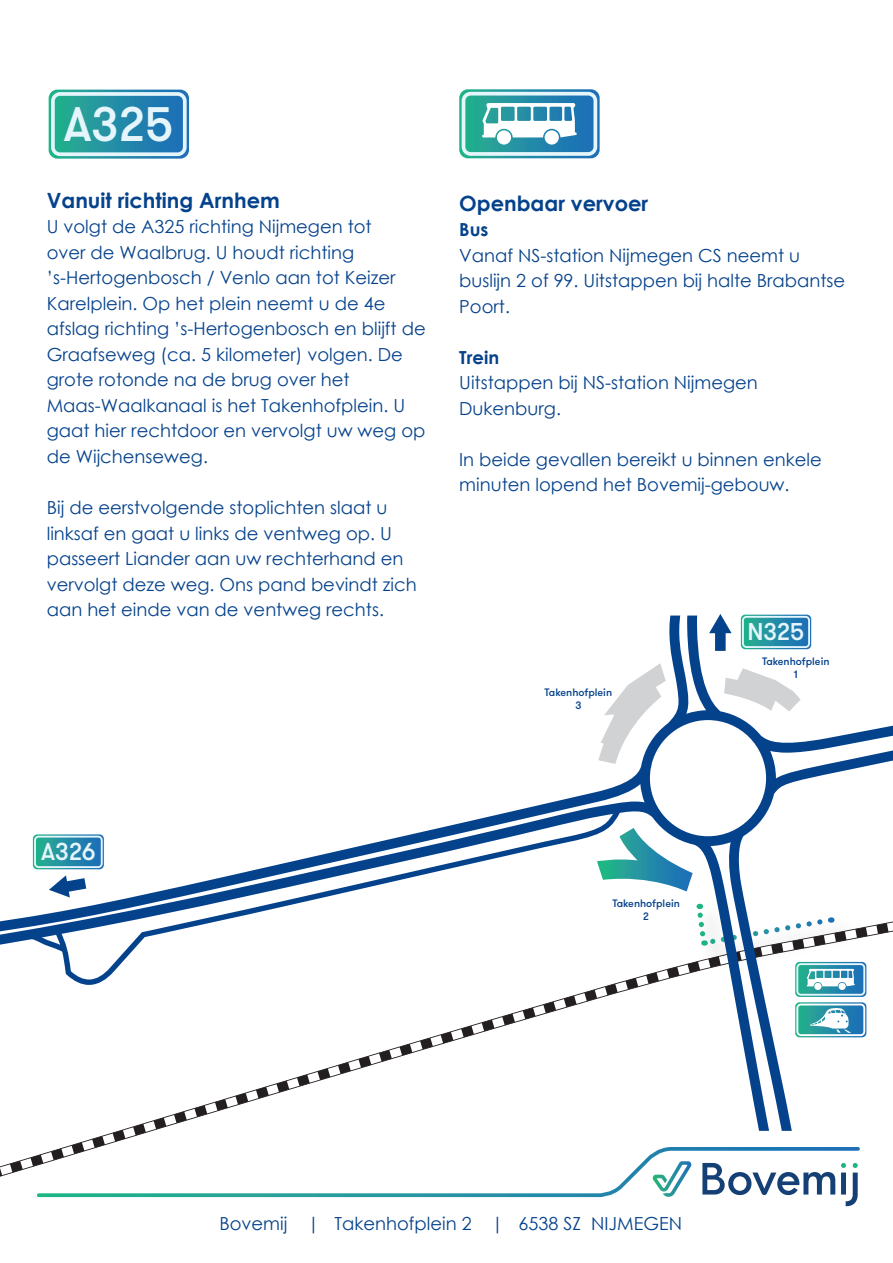
<style>
.page{position:relative;width:893px;height:1263px;background:#fff}
.page>*{position:absolute;margin:0;border:0;box-sizing:border-box;transform-origin:0 0}
.t1{font:500 48.45px "GT Walsheim Pro";color:#e4f5fb}
.t2{font:500 24.45px "GT Walsheim Pro";color:#e4f5fb}
.t3{font:500 24.3px "GT Walsheim Pro";color:#e4f5fb}
.t4{font:700 21px "Century Gothic";color:#05428c}
.t5{font:18px/25.5px "Century Gothic";color:#05428c}
.t6{font:700 18px "Century Gothic";color:#05428c}
.t7{font:500 10.8px/12.9px "GT Walsheim Pro";color:#05428c;text-align:center}
</style>
<div class="page">
<svg style="left:0;top:615px;width:893px;height:562px"></svg>
<svg style="left:598px;top:663px;width:68px;height:101px"></svg>
<svg style="left:724px;top:668px;width:77px;height:43px"></svg>
<svg style="left:49px;top:90px;width:140px;height:69px;background:#409db2"></svg>
<svg style="left:459px;top:89px;width:141px;height:69px"></svg>
<svg style="left:33px;top:834px;width:71px;height:35px;background:#419eb2"></svg>
<svg style="left:741px;top:615px;width:70px;height:34px;background:#3f9cb1"></svg>
<svg style="left:49px;top:875px;width:37px;height:22px"></svg>
<svg style="left:709px;top:614px;width:23px;height:37px"></svg>
<svg style="left:795px;top:962px;width:71px;height:75px"></svg>
<svg style="left:35px;top:1145px;width:827px;height:61px"></svg>
<p class="t1" style="left:64px;top:93px;width:111px">A325</p>
<p class="t4" style="left:47px;top:184px;width:235px">Vanuit richting Arnhem</p>
<p class="t5" style="left:47px;top:214px;width:380px">U volgt de A325 richting Nijmegen tot<br>over de Waalbrug. U houdt richting ’s-Hertogenbosch / Venlo aan tot Keizer Karelplein. Op het plein neemt u de 4e afslag richting ’s-Hertogenbosch en blijft de Graafseweg (ca. 5 kilometer) volgen. De grote rotonde na de brug over het</p>
<p class="t5" style="left:47px;top:392px;width:380px">Maas-Waalkanaal is het Takenhofplein. U gaat hier rechtdoor en vervolgt uw weg op de Wijchenseweg.</p>
<p class="t5" style="left:47px;top:494px;width:372px">Bij de eerstvolgende stoplichten slaat u linksaf en gaat u links de ventweg op. U passeert Liander aan uw rechterhand en vervolgt deze weg. Ons pand bevindt zich aan het einde van de ventweg rechts.</p>
<p class="t4" style="left:459px;top:187px;width:190px">Openbaar vervoer</p>
<p class="t6" style="left:459px;top:216px;width:31px">Bus</p>
<p class="t5" style="left:459px;top:242px;width:387px">Vanaf NS-station Nijmegen CS neemt u buslijn 2 of 99. Uitstappen bij halte Brabantse<br>Poort.</p>
<p class="t6" style="left:459px;top:343px;width:41px">Trein</p>
<p class="t5" style="left:459px;top:370px;width:300px">Uitstappen bij NS-station Nijmegen<br>Dukenburg.</p>
<p class="t5" style="left:459px;top:446px;width:364px">In beide gevallen bereikt u binnen enkele minuten lopend het Bovemij-gebouw.</p>
<p class="t3" style="left:747px;top:616px;width:59px">N325</p>
<p class="t7" style="left:545px;top:686px;width:69px">Takenhofplein<br>3</p>
<p class="t7" style="left:762px;top:655px;width:69px">Takenhofplein<br>1</p>
<p class="t2" style="left:41px;top:836px;width:56px">A326</p>
<p class="t7" style="left:612px;top:897px;width:69px">Takenhofplein<br>2</p>
<p class="t5" style="left:219px;top:1210px;width:464px">Bovemij | Takenhofplein 2 | 6538 SZ NIJMEGEN</p>
</div>
